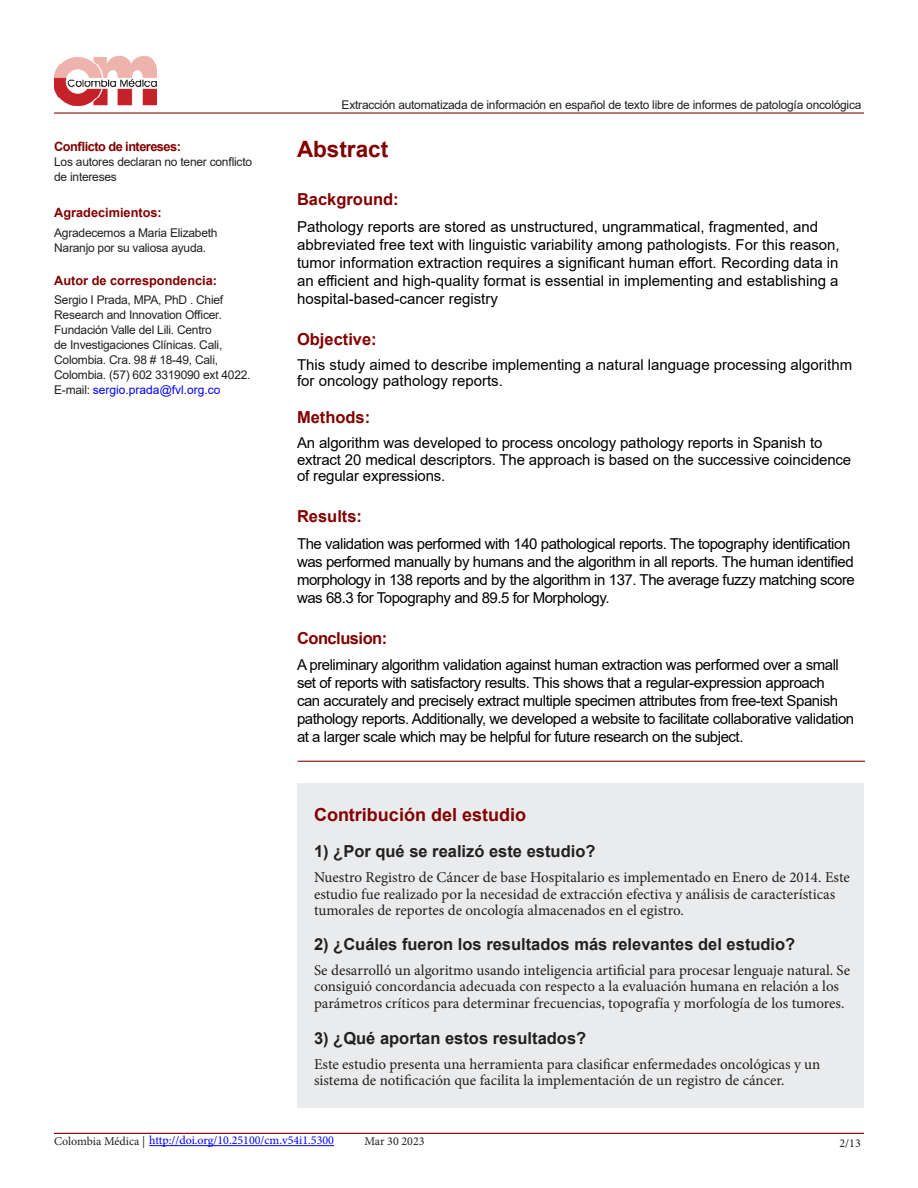
<style>
.page{position:relative;width:918px;height:1188px;background:#fff}
.page>*{position:absolute;margin:0;border:0;box-sizing:border-box;transform-origin:0 0}
.t1{font:700 22.5px "Arial";color:#820000}
.t2{font:700 18px "Arial";color:#820000}
.t3{font:700 16.5px "Arial";color:#231f20}
.t4{font:700 16.5px "Arial";color:#820000}
.t5{font:700 16.5px "Arial";letter-spacing:-.03em;color:#820000}
.t6{font:15px/18px "Arial";letter-spacing:-.03em;color:#000}
.t7{font:15px/16.5px "Minion Pro";color:#231f20}
.t8{font:15px/18px "Arial";color:#000}
.t9{font:15px/16.5px "Arial";letter-spacing:-.01em;color:#000}
.t10{font:700 12.75px "Arial";color:#820000}
.t11{font:700 12.75px "Arial";letter-spacing:-.04em;color:#820000}
.t12{font:12px/15px "Arial";letter-spacing:-.02em;color:#231f20}
.t13{font:12px "Minion Pro";color:#00f}
.t14{font:12px "Minion Pro";color:#231f20}
.s1{color:#00f}
.s2{color:#231f20}
</style>
<div class="page">
<hr style="left:54px;top:112px;width:810px;height:2px;background:#8b0d10">
<img style="left:54px;top:56px;width:102px;height:50px">
<hr style="left:149px;top:1145px;width:185px;height:1px;background:#00f">
<hr style="left:54px;top:1133px;width:810px;height:1px;background:#8b0d10">
<div style="left:297px;top:783px;width:567px;height:325px;background:#eaebec"></div>
<hr style="left:298px;top:761px;width:567px;height:1px;background:#8b0d10">
<p class="t11" style="left:54px;top:138px;width:128px">Conflicto de intereses:</p>
<p class="t12" style="left:54px;top:155px;width:199px">Los autores declaran no tener conflicto de intereses</p>
<p class="t10" style="left:54px;top:204px;width:109px">Agradecimientos:</p>
<p class="t12" style="left:54px;top:225px;width:165px">Agradecemos a Maria Elizabeth<br>Naranjo por su valiosa ayuda.</p>
<p class="t10" style="left:54px;top:271px;width:164px">Autor de correspondencia:</p>
<p class="t12" style="left:54px;top:292px;width:198px">Sergio I Prada, MPA, PhD . Chief Research and Innovation Officer.<br>Fundación Valle del Lili. Centro<br>de Investigaciones Clínicas. Cali, Colombia. Cra. 98 # 18-49, Cali, Colombia. (57) 602 3319090 ext 4022.<br>E-mail: <span class="s1">sergio.prada@fvl.org.co</span></p>
<p class="t12" style="left:342px;top:97px;width:521px">Extracción automatizada de información en español de texto libre de informes de patología oncológica</p>
<p class="t1" style="left:297px;top:133px;width:93px">Abstract</p>
<p class="t4" style="left:297px;top:188px;width:103px">Background:</p>
<p class="t8" style="left:297px;top:217px;width:544px">Pathology reports are stored as unstructured, ungrammatical, fragmented, and abbreviated free text with linguistic variability among pathologists. For this reason, tumor information extraction requires a significant human effort. Recording data in an efficient and high-quality format is essential in implementing and establishing a hospital-based-cancer registry</p>
<p class="t4" style="left:297px;top:327px;width:81px">Objective:</p>
<p class="t8" style="left:297px;top:356px;width:557px;line-height:16.5px">This study aimed to describe implementing a natural language processing algorithm for oncology pathology reports.</p>
<p class="t4" style="left:297px;top:406px;width:75px">Methods:</p>
<p class="t9" style="left:297px;top:435px;width:556px">An algorithm was developed to process oncology pathology reports in Spanish to extract 20 medical descriptors. The approach is based on the successive coincidence of regular expressions.</p>
<p class="t4" style="left:297px;top:505px;width:67px">Results:</p>
<p class="t6" style="left:297px;top:534px;width:559px">The validation was performed with 140 pathological reports. The topography identification was performed manually by humans and the algorithm in all reports. The human identified morphology in 138 reports and by the algorithm in 137. The average fuzzy matching score was 68.3 for Topography and 89.5 for Morphology.</p>
<p class="t5" style="left:297px;top:626px;width:92px">Conclusion:</p>
<p class="t6" style="left:297px;top:656px;width:559px">A preliminary algorithm validation against human extraction was performed over a small set of reports with satisfactory results. This shows that a regular-expression approach<br>can accurately and precisely extract multiple specimen attributes from free-text Spanish pathology reports. Additionally, we developed a website to facilitate collaborative validation at a larger scale which may be helpful for future research on the subject.</p>
<p class="t2" style="left:314px;top:802px;width:214px">Contribución del estudio</p>
<p class="t3" style="left:314px;top:840px;width:283px">1) ¿Por qué se realizó este estudio?</p>
<p class="t7" style="left:314px;top:869px;width:537px">Nuestro Registro de Cáncer de base Hospitalario es implementado en Enero de 2014. Este estudio fue realizado por la necesidad de extracción efectiva y análisis de características tumorales de reportes de oncología almacenados en el egistro.</p>
<p class="t3" style="left:314px;top:932px;width:483px">2) ¿Cuáles fueron los resultados más relevantes del estudio?</p>
<p class="t7" style="left:314px;top:962px;width:538px">Se desarrolló un algoritmo usando inteligencia artificial para procesar lenguaje natural. Se consiguió concordancia adecuada con respecto a la evaluación humana en relación a los parámetros críticos para determinar frecuencias, topografía y morfología de los tumores.</p>
<p class="t3" style="left:314px;top:1026px;width:274px">3) ¿Qué aportan estos resultados?</p>
<p class="t7" style="left:314px;top:1056px;width:508px">Este estudio presenta una herramienta para clasificar enfermedades oncológicas y un sistema de notificación que facilita la implementación de un registro de cáncer.</p>
<p class="t13" style="left:54px;top:1133px;width:282px"><span class="s2">Colombia Médica |</span> http://doi.org/10.25100/cm.v54i1.5300</p>
<p class="t14" style="left:364px;top:1133px;width:62px">Mar 30 2023</p>
<p class="t14" style="left:840px;top:1135px;width:23px">2/13</p>
</div>
